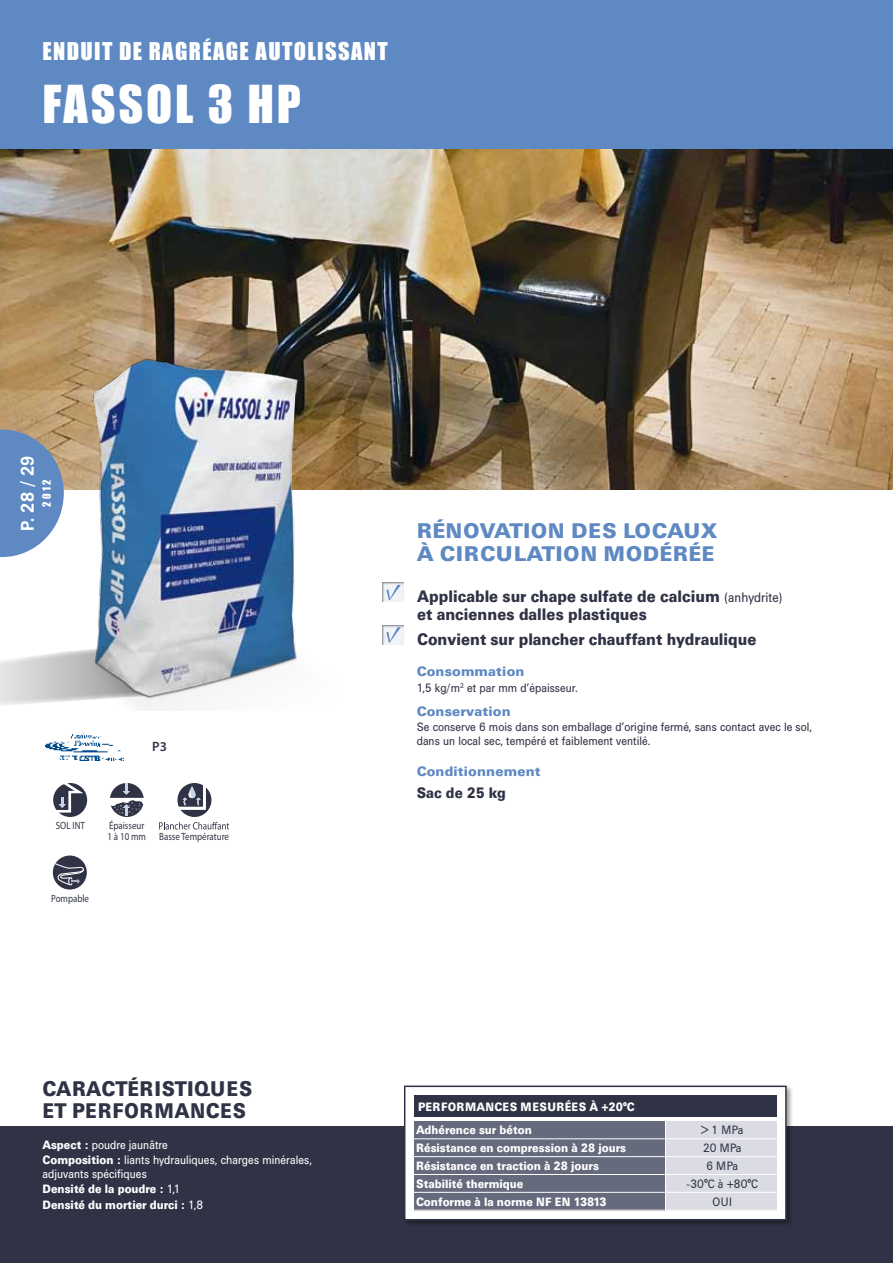
<style>
.page{position:relative;width:893px;height:1263px;background:#fff}
.page>*{position:absolute;margin:0;border:0;box-sizing:border-box;transform-origin:0 0}
.t1{font:48px "Impact";letter-spacing:.06em;color:#fff}
.t2{font:22.5px "Impact";letter-spacing:.06em;color:#fff}
.t3{font:900 21px/23.2px "Univers BQ";letter-spacing:.02em;color:#5e89c2}
.t4{font:900 21px "Univers BQ";color:#303345;scale:.9 1}
.t5{font:700 18px "Univers BQ";color:#fff;scale:.9 1}
.t6{font:900 16.5px/18px "Univers BQ";color:#303345;scale:.9 1}
.t7{font:900 15px "Univers BQ";color:#303345;scale:.9 1}
.t8{font:900 13.5px "Univers BQ";letter-spacing:.01em;color:#5e89c2}
.t9{font:600 13.5px "Myriad Pro";color:#303345}
.t10{font:900 12px/17.9px "Univers BQ";color:#fff;scale:.9 1}
.t11{font:12px/17.9px "Univers BQ";color:#303345;scale:.9 1}
.t12{font:12px/15.6px "Univers BQ";color:#fff;scale:.9 1}
.t13{font:900 12px "Univers BQ";letter-spacing:.04em;color:#fff;scale:.9 1}
.t14{font:10.5px/10.5px "Myriad Pro";color:#303345;scale:.85 1}
.t15{font:10.5px "Impact";color:#fff}
.s1{font-weight:900}
.s2{font-weight:400}
.s3{font-weight:400;font-size:13.5px}
</style>
<div class="page">
<img style="left:45px;top:733px;width:79px;height:27px">
<svg style="left:53px;top:783px;width:34px;height:34px"></svg>
<svg style="left:110px;top:783px;width:34px;height:34px"></svg>
<svg style="left:159px;top:783px;width:70px;height:46px"></svg>
<div style="left:53px;top:855px;width:34px;height:34px;background:#303345;border-radius:50%"></div>
<svg style="left:54px;top:863px;width:31px;height:23px"></svg>
<img style="left:0;top:149px;width:893px;height:340px">
<div style="left:0;top:0;width:893px;height:149px;background:#5e89c2"></div>
<div style="left:0;top:1127px;width:893px;height:136px;background:#303345"></div>
<svg style="left:0;top:655px;width:43px;height:50px"></svg>
<div style="left:379px;top:579px;width:27px;height:27px;background:#000;opacity:.5"></div>
<svg style="left:386px;top:585px;width:15px;height:16px"></svg>
<div style="left:379px;top:621px;width:27px;height:27px;background:#000;opacity:.5"></div>
<svg style="left:386px;top:627px;width:15px;height:17px"></svg>
<img style="left:43px;top:352px;width:301px;height:358px">
<div style="left:402px;top:1084px;width:392px;height:144px;background:#000;opacity:.4"></div>
<div style="left:405px;top:1086px;width:381px;height:134px;background:#fff"></div>
<div style="left:414px;top:1121px;width:251px;height:89px;background:#666a7d"></div>
<hr style="left:414px;top:1138px;width:251px;height:1px;background:#fff">
<hr style="left:414px;top:1156px;width:251px;height:1px;background:#fff">
<hr style="left:414px;top:1174px;width:251px;height:1px;background:#fff">
<hr style="left:414px;top:1192px;width:251px;height:1px;background:#fff">
<div style="left:666px;top:1121px;width:110px;height:89px;background:#dbdce3"></div>
<hr style="left:666px;top:1138px;width:110px;height:1px;background:#fff">
<hr style="left:666px;top:1156px;width:110px;height:1px;background:#fff">
<hr style="left:666px;top:1174px;width:110px;height:1px;background:#fff">
<hr style="left:666px;top:1192px;width:110px;height:1px;background:#fff">
<div style="left:404px;top:1085px;width:383px;height:135px;border:2px solid #303345"></div>
<div style="left:414px;top:1095px;width:362px;height:22px;background:#303345"></div>
<svg style="left:0;top:429px;width:64px;height:128px"></svg>
<h2 class="t2" style="left:43px;top:38px;width:264px">ENDUIT DE RAGR ÉAGE AUTOLISS</h2>
<h2 class="t2" style="left:351px;top:38px;width:38px">ANT</h2>
<h1 class="t1" style="left:43px;top:75px;width:260px">FASSOL 3 HP</h1>
<h3 class="t5" style="left:17px;top:531px;width:85px;rotate:-90deg">P. 28 / 29</h3>
<p class="t15" style="left:40px;top:507px;width:28px;rotate:-90deg">2012</p>
<p class="t9" style="left:152px;top:738px;width:16px">P3</p>
<p class="t14" style="left:56px;top:820px;width:36px">SOL INT</p>
<p class="t14" style="left:107px;top:820px;width:47px">Épaisseur<br>1 à 10 mm</p>
<p class="t14" style="left:159px;top:831px;width:84px">Basse Température</p>
<p class="t14" style="left:51px;top:893px;width:46px">Pompable</p>
<h3 class="t4" style="left:43px;top:1077px;width:34px">CARA</h3>
<h3 class="t4" style="left:102px;top:1077px;width:169px">CTÉRI STI QUE S</h3>
<h3 class="t4" style="left:43px;top:1099px;width:48px">ET PER</h3>
<h3 class="t4" style="left:113px;top:1099px;width:32px">FORMAN</h3>
<h3 class="t4" style="left:206px;top:1099px;width:46px">CES</h3>
<p class="t12" style="left:43px;top:1137px;width:301px"><span class="s1">Aspect :</span> poudre jaunâtre<br><span class="s1">Composition :</span> liants hydrauliques, charges minérales,</p>
<p class="t10" style="left:43px;top:1166px;width:180px;line-height:15.6px"><span class="s2">adjuvants spécifiques<br></span>Densité de la poudre : <span class="s2">1,1<br></span>Densité du mortier durci : <span class="s2">1,8</span></p>
<h3 class="t3" style="left:417px;top:520px;width:302px">Ré novation des locaux à circulation modérée</h3>
<h3 class="t6" style="left:417px;top:588px;width:408px;text-indent:-13px">Applicable sur chape sulfate de calcium <span class="s3">(anhydrite) </span>et anciennes dalles plastiques</h3>
<h3 class="t6" style="left:417px;top:630px;width:378px">Convient sur plancher chauffant hydraulique</h3>
<p class="t8" style="left:417px;top:664px;width:109px">Consommation</p>
<p class="t11" style="left:417px;top:679px;width:181px">1,5 kg/m<sup>2</sup> et par mm d’épaisseur.</p>
<p class="t8" style="left:417px;top:703px;width:96px">Conservation</p>
<p class="t11" style="left:417px;top:720px;width:441px;line-height:13.5px">Se conserve 6 mois dans son emballage d’origine fermé, sans contact avec le sol, dans un local sec, tempéré et faiblement ventilé.</p>
<p class="t8" style="left:417px;top:764px;width:125px">Conditionnement</p>
<p class="t7" style="left:417px;top:785px;width:101px">Sac de 25 kg</p>
<p class="t13" style="left:418px;top:1100px;width:242px">Performances mesurées à +20°C</p>
<p class="t10" style="left:416px;top:1121px;width:235px">Adhérence sur béton<br>Résistance en compression à 28 jours<br>Résistance en traction à 28 jours<br>Stabilité thermique<br>Conforme à la norme NF EN 13813</p>
<p class="t11" style="left:686px;top:1121px;width:82px;text-align:center">&gt; 1 MPa<br>20 MPa<br>6 MPa<br>-30°C à +80°C<br>OUI</p>
</div>
